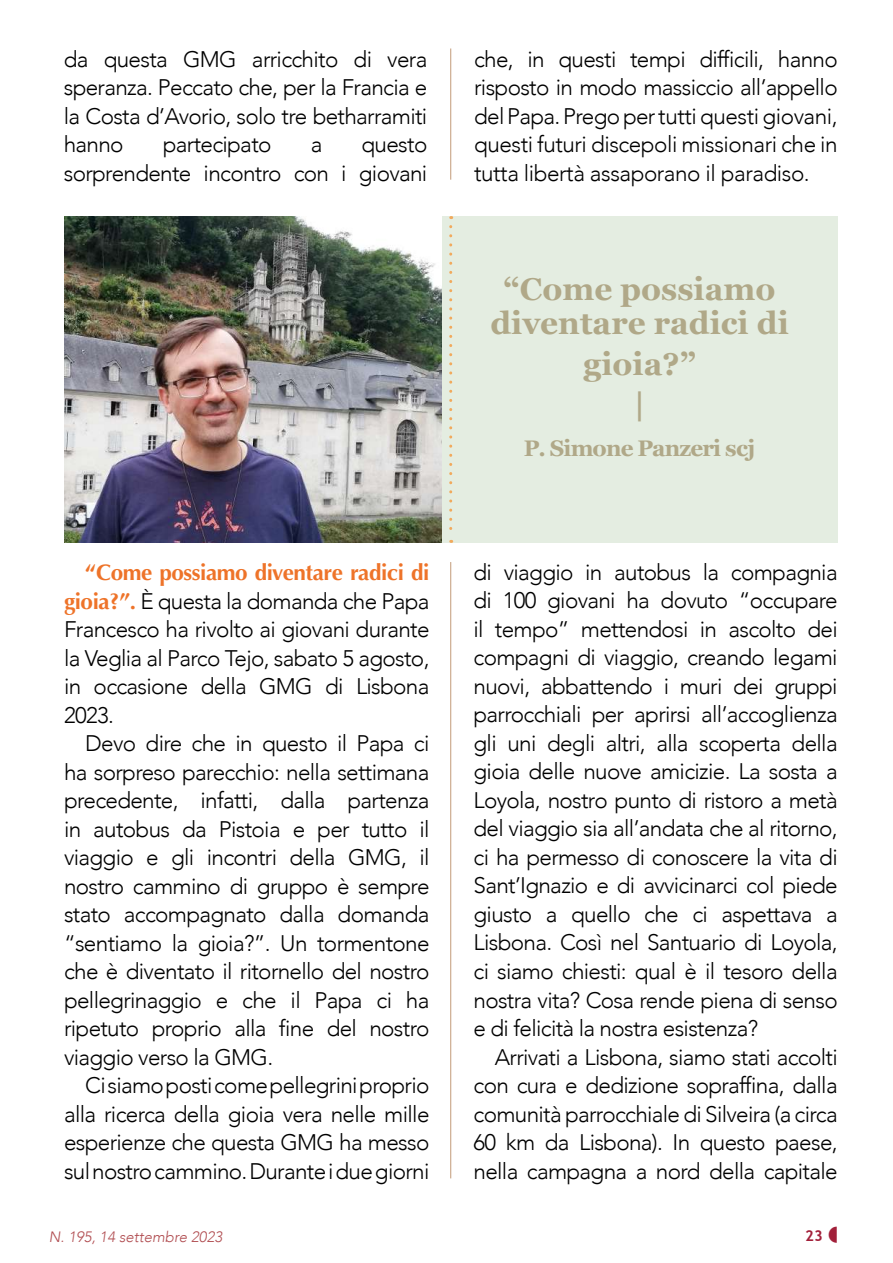
<style>
.page{position:relative;width:893px;height:1263px;background:#fff}
.page>*{position:absolute;margin:0;border:0;box-sizing:border-box;transform-origin:0 0}
.t1{font:700 31.5px/34.5px "Georgia";color:#b0a888;text-align:center}
.t2{font:300 22.5px/28.5px "Avenir";letter-spacing:-.03em;color:#000;text-align:justify}
.t3{font:700 22.5px "Optima";letter-spacing:-.02em;color:#ee7329}
.t4{font:700 22.5px "Georgia";letter-spacing:-.04em;color:#b0a888}
.t5{font:italic 300 15px "Avenir";color:#b14e52}
.t6{font:700 15px "Trebuchet MS";color:#a2203a}
.s1{font-family:"Optima";font-weight:700;color:#ee7329}
</style>
<div class="page">
<hr style="left:450px;top:562px;width:1px;height:616px;background:#c29b78">
<hr style="left:450px;top:48px;width:1px;height:132px;background:#c29b78">
<div style="left:441px;top:216px;width:397px;height:327px;background:#e4ede1"></div>
<svg style="left:449px;top:227px;width:3px;height:316px"></svg>
<img style="left:64px;top:216px;width:377px;height:327px">
<p class="t2" style="left:64px;top:45px;width:365px">da questa GMG arricchito di vera speranza. Peccato che, per la Francia e la Costa d’Avorio, solo tre betharramiti hanno</p>
<p class="t2" style="left:163px;top:130px;width:110px">partecipato</p>
<p class="t2" style="left:311px;top:130px;width:13px">a</p>
<p class="t2" style="left:64px;top:130px;width:365px;text-align:right">questo<br>sorprendente incontro con i giovani</p>
<p class="t3" style="left:85px;top:559px;width:346px">“Come possiamo diventare radici di</p>
<p class="t2" style="left:64px;top:586px;width:367px"><span class="s1">gioia?”.</span> È questa la domanda che Papa Francesco ha rivolto ai giovani durante la Veglia al Parco Tejo, sabato 5 agosto, in occasione della GMG di Lisbona 2023.</p>
<p class="t2" style="left:64px;top:729px;width:367px;text-indent:21px">Devo dire che in questo il Papa ci ha sorpreso parecchio: nella settimana precedente, infatti, dalla partenza in autobus da Pistoia e per tutto il viaggio e gli incontri della GMG, il nostro cammino di gruppo è sempre stato accompagnato dalla domanda “sentiamo la gioia?”. Un tormentone che è diventato il ritornello del nostro pellegrinaggio e che il Papa ci ha ripetuto proprio alla fine del nostro viaggio verso la GMG.</p>
<p class="t2" style="left:64px;top:1071px;width:367px;text-indent:21px">Ci siamo posti come pellegrini proprio alla ricerca della gioia vera nelle mille esperienze che questa GMG ha messo sul nostro cammino. Durante i due giorni</p>
<p class="t2" style="left:474px;top:45px;width:365px">che, in questi tempi difficili, hanno risposto in modo massiccio all’appello del Papa. Prego per tutti questi giovani, questi futuri discepoli missionari che in tutta libertà assaporano il paradiso.</p>
<h1 class="t1" style="left:490px;top:270px;width:300px">“Come possiamo diventare radici di</h1>
<h1 class="t1" style="left:583px;top:342px;width:114px;line-height:40.5px">gioia?” |</h1>
<p class="t4" style="left:524px;top:431px;width:233px">P. Simone Panzeri scj</p>
<p class="t2" style="left:474px;top:558px;width:366px">di viaggio in autobus la compagnia di 100 giovani ha dovuto “occupare il tempo” mettendosi in ascolto dei compagni di viaggio, creando legami nuovi, abbattendo i muri dei gruppi parrocchiali per aprirsi all’accoglienza gli uni degli altri, alla scoperta della gioia delle nuove amicizie. La sosta a Loyola, nostro punto di ristoro a metà del viaggio sia all’andata che al ritorno, ci ha permesso di conoscere la vita di Sant’Ignazio e di avvicinarci col piede giusto a quello che ci aspettava a Lisbona. Così nel Santuario di Loyola, ci siamo chiesti: qual è il tesoro della nostra vita? Cosa rende piena di senso e di felicità la nostra esistenza?</p>
<p class="t2" style="left:474px;top:1042px;width:366px;text-indent:21px">Arrivati a Lisbona, siamo stati accolti con cura e dedizione sopraffina, dalla comunità parrocchiale di Silveira (a circa 60 km da Lisbona). In questo paese, nella campagna a nord della capitale</p>
<p class="t5" style="left:49px;top:1228px;width:175px">N. 195, 14 settembre 2023</p>
<p class="t6" style="left:805px;top:1226px;width:19px">23</p>
</div>
